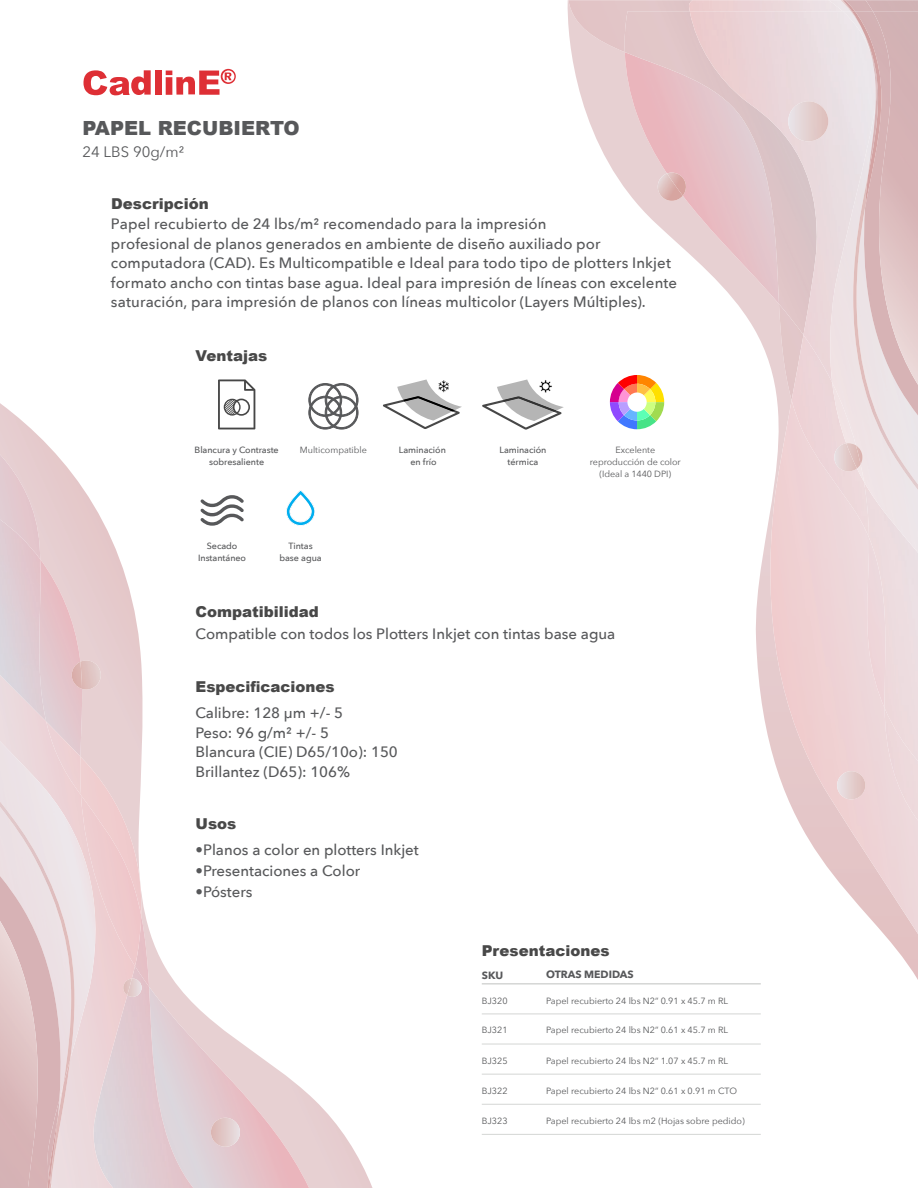
<style>
.page{position:relative;width:918px;height:1188px;background:#fff}
.page>*{position:absolute;margin:0;border:0;box-sizing:border-box;transform-origin:0 0}
.t1{font:900 19.5px "Arial";color:#57585a}
.t2{font:500 15px/19.5px "Avenir Next";letter-spacing:.005em;color:#57585a}
.t3{font:900 15px "Arial";color:#484848}
.t4{font:15px "Avenir Next";color:#57585a}
.t5{font:700 10.5px "Avenir Next";color:#57585a}
.t6{font:9px/12px "Avenir Next";color:#57585a;text-align:center}
.t7{font:500 9px/12px "Avenir Next";letter-spacing:-.005em;color:#57585a;text-align:center}
</style>
<div class="page">
<svg style="left:0;top:403px;width:373px;height:785px"></svg>
<img style="left:193px;top:559px;width:116px;height:629px">
<img style="left:0;top:454px;width:149px;height:66px">
<img style="left:0;top:520px;width:193px;height:668px">
<img style="left:135px;top:757px;width:8px;height:159px">
<img style="left:135px;top:795px;width:6px;height:171px">
<img style="left:0;top:675px;width:135px;height:513px">
<img style="left:0;top:741px;width:97px;height:447px">
<img style="left:0;top:801px;width:75px;height:387px">
<img style="left:49px;top:1118px;width:9px;height:63px">
<img style="left:47px;top:1174px;width:3px;height:14px">
<img style="left:211px;top:1118px;width:29px;height:29px;border-radius:15px">
<img style="left:127px;top:979px;width:15px;height:18px">
<img style="left:123px;top:979px;width:9px;height:16px">
<img style="left:80px;top:660px;width:21px;height:30px">
<img style="left:72px;top:662px;width:10px;height:27px">
<img style="left:568px;top:0;width:121px;height:400px">
<img style="left:624px;top:11px;width:65px;height:324px">
<img style="left:798px;top:821px;width:120px;height:113px">
<img style="left:689px;top:0;width:229px;height:821px">
<img style="left:690px;top:11px;width:228px;height:750px">
<img style="left:828px;top:0;width:12px;height:11px">
<img style="left:843px;top:11px;width:8px;height:43px">
<div style="left:829px;top:105px;width:89px;height:448px;background:#eddee1"></div>
<img style="left:855px;top:0;width:11px;height:11px">
<img style="left:851px;top:11px;width:67px;height:479px">
<svg style="left:840px;top:0;width:15px;height:11px"></svg>
<img style="left:852px;top:11px;width:21px;height:198px">
<img style="left:656px;top:173px;width:27px;height:28px">
<img style="left:667px;top:173px;width:21px;height:23px">
<img style="left:837px;top:771px;width:28px;height:28px;border-radius:14px">
<img style="left:834px;top:443px;width:23px;height:28px">
<img style="left:846px;top:443px;width:15px;height:26px">
<img style="left:856px;top:445px;width:7px;height:19px">
<img style="left:788px;top:101px;width:40px;height:40px;border-radius:20px">
<img style="left:866px;top:0;width:52px;height:11px">
<img style="left:873px;top:11px;width:45px;height:374px">
<hr style="left:482px;top:1014px;width:279px;height:1px;background:#d4d6d4">
<hr style="left:482px;top:1044px;width:279px;height:1px;background:#d4d6d4">
<hr style="left:482px;top:1074px;width:279px;height:1px;background:#d4d6d4">
<hr style="left:482px;top:1104px;width:279px;height:1px;background:#d4d6d4">
<hr style="left:482px;top:1134px;width:279px;height:1px;background:#d4d6d4">
<hr style="left:482px;top:983px;width:279px;height:2px;background:#d4d6d4">
<svg style="left:83px;top:70px;width:68px;height:25px"></svg>
<div style="left:155px;top:71px;width:7px;height:24px;background:#de2f35"></div>
<svg style="left:166px;top:69px;width:70px;height:26px"></svg>
<svg style="left:610px;top:375px;width:54px;height:54px"></svg>
<svg style="left:218px;top:379px;width:37px;height:50px"></svg>
<svg style="left:200px;top:495px;width:44px;height:31px"></svg>
<svg style="left:308px;top:383px;width:51px;height:47px"></svg>
<svg style="left:383px;top:379px;width:79px;height:50px"></svg>
<svg style="left:482px;top:379px;width:82px;height:51px"></svg>
<svg style="left:286px;top:490px;width:29px;height:36px"></svg>
<h1 class="t1" style="left:82px;top:114px;width:219px">PAPEL RECUBIERTO</h1>
<p class="t4" style="left:82px;top:142px;width:103px">24 LBS 90g/m²</p>
<p class="t3" style="left:111px;top:193px;width:99px">Descripción</p>
<p class="t2" style="left:111px;top:215px;width:568px">Papel recubierto de 24 lbs/m² recomendado para la impresión<br>profesional de planos generados en ambiente de diseño auxiliado por computadora (CAD). Es Multicompatible e Ideal para todo tipo de plotters Inkjet formato ancho con tintas base agua. Ideal para impresión de líneas con excelente saturación, para impresión de planos con líneas multicolor (Layers Múltiples).</p>
<p class="t3" style="left:196px;top:344px;width:73px">Ventajas</p>
<p class="t7" style="left:195px;top:444px;width:86px">Blancura y Contraste sobresaliente</p>
<p class="t6" style="left:590px;top:444px;width:92px">Excelente reproducción de color (Ideal a 1440 DPI)</p>
<p class="t6" style="left:300px;top:444px;width:69px">Multicompatible</p>
<p class="t7" style="left:399px;top:444px;width:49px">Laminación en frío</p>
<p class="t7" style="left:499px;top:444px;width:49px">Laminación térmica</p>
<p class="t7" style="left:198px;top:540px;width:50px">Secado<br>Instantáneo</p>
<p class="t7" style="left:279px;top:540px;width:44px">Tintas base agua</p>
<p class="t3" style="left:196px;top:600px;width:125px">Compatibilidad</p>
<p class="t2" style="left:196px;top:625px;width:421px">Compatible con todos los Plotters Inkjet con tintas base agua</p>
<p class="t3" style="left:196px;top:676px;width:141px">Especificaciones</p>
<p class="t2" style="left:196px;top:704px;width:204px">Calibre: 128 μm +/- 5<br>Peso: 96 g/m² +/- 5<br>Blancura (CIE) D65/10o): 150<br>Brillantez (D65): 106%</p>
<p class="t3" style="left:196px;top:813px;width:42px">Usos</p>
<p class="t2" style="left:196px;top:840px;width:225px">•Planos a color en plotters Inkjet</p>
<p class="t2" style="left:196px;top:861px;width:166px">•Presentaciones a Color</p>
<p class="t2" style="left:196px;top:882px;width:58px">•Pósters</p>
<p class="t3" style="left:482px;top:939px;width:129px">Presentaciones</p>
<p class="t5" style="left:482px;top:968px;width:23px">SKU</p>
<p class="t5" style="left:546px;top:967px;width:89px">OTRAS MEDIDAS</p>
<p class="t6" style="left:482px;top:995px;width:27px">BJ320</p>
<p class="t6" style="left:546px;top:995px;width:183px">Papel recubierto 24 lbs N2” 0.91 x 45.7 m RL</p>
<p class="t6" style="left:482px;top:1025px;width:27px">BJ321</p>
<p class="t6" style="left:546px;top:1025px;width:183px">Papel recubierto 24 lbs N2” 0.61 x 45.7 m RL</p>
<p class="t6" style="left:482px;top:1055px;width:27px">BJ325</p>
<p class="t6" style="left:546px;top:1055px;width:183px">Papel recubierto 24 lbs N2” 1.07 x 45.7 m RL</p>
<p class="t6" style="left:482px;top:1085px;width:27px">BJ322</p>
<p class="t6" style="left:546px;top:1085px;width:192px">Papel recubierto 24 lbs N2” 0.61 x 0.91 m CTO</p>
<p class="t6" style="left:482px;top:1115px;width:27px">BJ323</p>
<p class="t6" style="left:546px;top:1115px;width:200px">Papel recubierto 24 lbs m2 (Hojas sobre pedido)</p>
</div>
